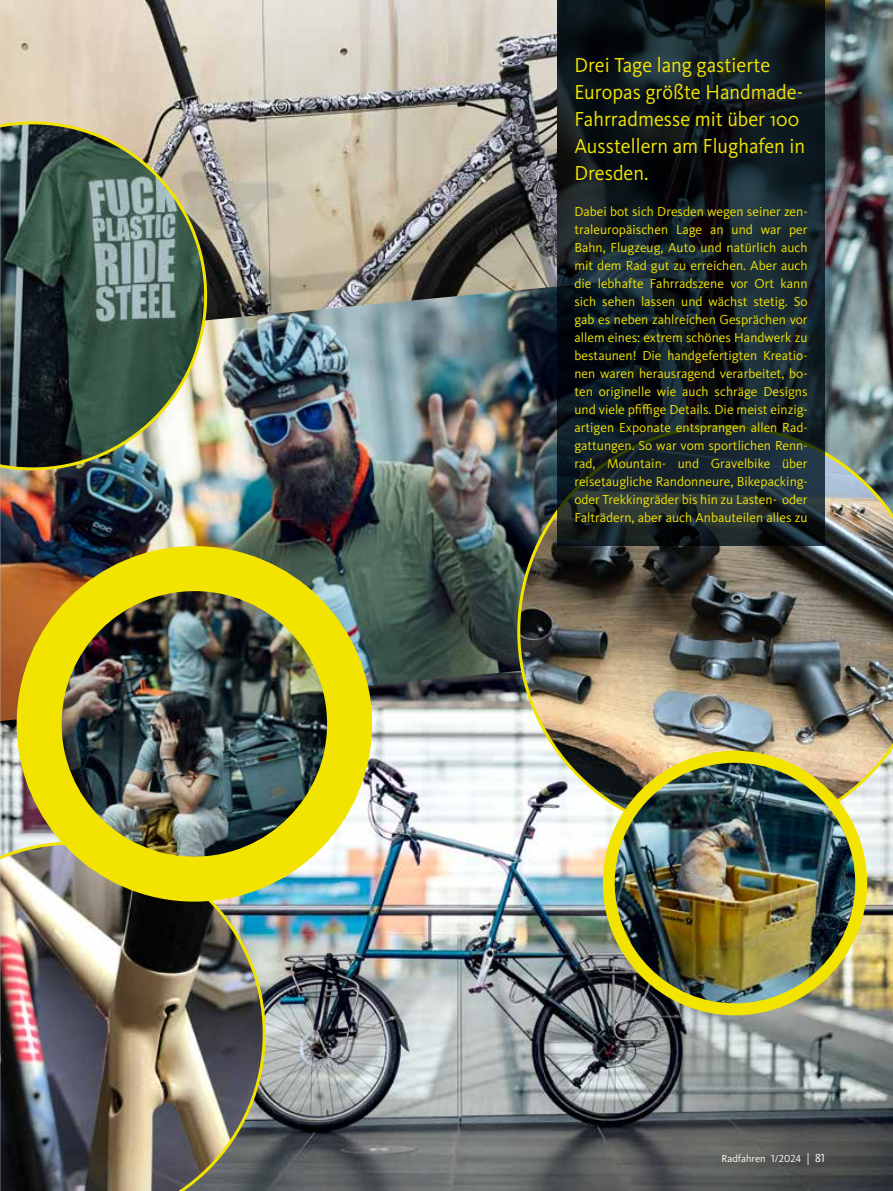
<style>
.page{position:relative;width:893px;height:1191px;background:#fff}
.page>*{position:absolute;margin:0;border:0;box-sizing:border-box;transform-origin:0 0}
.t1{font:21px/27px "Kievit OT";color:#f3e400;scale:.96 1}
.t2{font:13.5px/18px "Kievit OT";color:#f3e400;text-align:justify}
.t3{font:10.5px "Kievit OT";color:#fff}
.s1{font-size:12px}
</style>
<div class="page">
<img style="left:1px;top:721px;width:892px;height:470px">
<img style="left:1px;top:841px;width:265px;height:350px">
<img style="left:1px;top:0;width:556px;height:277px">
<img style="left:825px;top:0;width:68px;height:425px">
<img style="left:1px;top:277px;width:556px;height:444px">
<img style="left:1px;top:121px;width:206px;height:349px">
<img style="left:0;top:0;width:1px;height:1191px">
<img style="left:517px;top:425px;width:376px;height:412px">
<img style="left:39px;top:568px;width:311px;height:311px;border-radius:155px">
<div style="left:17px;top:546px;width:355px;height:355px;border:45px solid #f3e400;border-radius:50%"></div>
<img style="left:609px;top:757px;width:251px;height:252px">
<div style="left:603px;top:751px;width:264px;height:264px;border:12px solid #f3e400;border-radius:50%"></div>
<svg style="left:557px;top:0;width:268px;height:546px;background:#121d22"></svg>
<h1 class="t1" style="left:574px;top:51px;width:242px">Drei Tage lang gastierte<br>Europas größte Handmade-<br>Fahrradmesse mit über 100<br>Ausstellern am Flughafen in<br>Dresden.</h1>
<p class="t2" style="left:574px;top:202px;width:235px">Dabei bot sich Dresden wegen seiner zen&shy;traleuropäischen Lage an und war per Bahn, Flugzeug, Auto und natürlich auch mit dem Rad gut zu erreichen. Aber auch die lebhafte Fahrradszene vor Ort kann sich sehen lassen und wächst stetig. So gab es neben zahlreichen Gesprächen vor allem eines: extrem schönes Handwerk zu bestaunen! Die handgefertigten Kreatio&shy;nen waren herausragend verarbeitet, bo&shy;ten originelle wie auch schräge Designs und viele pfiffige Details. Die meist einzig&shy;artigen Exponate entsprangen allen Rad&shy;gattungen. So war vom sportlichen Renn&shy;rad, Mountain- und Gravelbike über reisetaugliche Randonneure, Bikepacking&shy;oder Trekkingräder bis hin zu Lasten- oder Falträdern, aber auch Anbauteilen alles zu</p>
<p class="t3" style="left:721px;top:1151px;width:105px">Radfahren 1/2024 <span class="s1">| 81</span></p>
</div>
